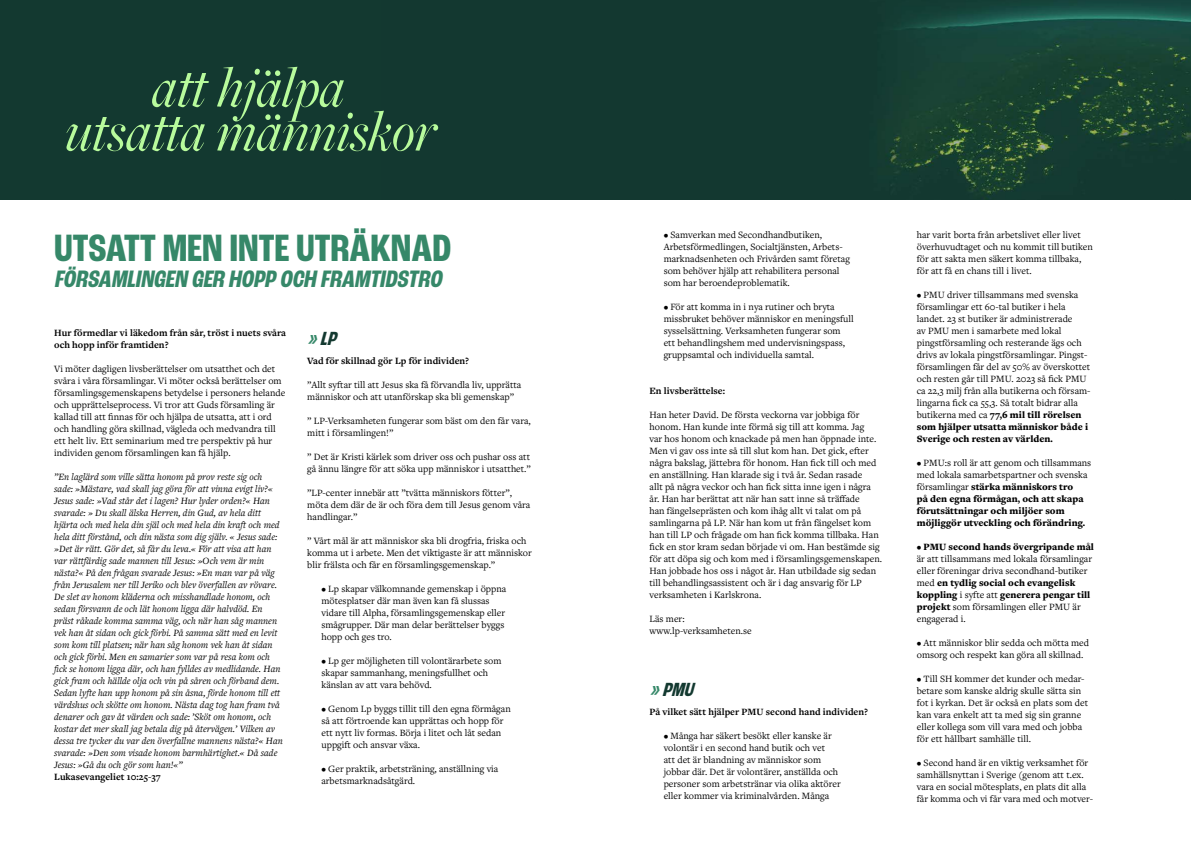
<style>
.page{position:relative;width:1191px;height:842px;background:#fff}
.page>*{position:absolute;margin:0;border:0;box-sizing:border-box;transform-origin:0 0}
.t1{font:italic 60px/44px "Freight Big Pro";color:#b8fb9c;text-align:center}
.t2{font:700 condensed 40px "Roc Grotesk";color:#368869}
.t3{font:italic 700 condensed 25px "Roc Grotesk";color:#368869}
.t4{font:italic 700 condensed 20px "Roc Grotesk";color:#133930}
.t5{font:10px/12px "Freight Text Pro";color:#000}
.t6{font:italic 10px/12px "Freight Text Pro";color:#000}
.t7{font:900 10px/12px "Freight Text Pro";color:#000}
.t8{font:700 10px/12px "Freight Text Pro";color:#000}
.s1{color:#368869}
.s2{font-weight:900}
.s3{font-weight:400}
</style>
<div class="page">
<div style="left:0;top:0;width:1191px;height:200px;background:#133930"></div>
<img style="left:890px;top:0;width:301px;height:195px">
<h1 class="t1" style="left:65px;top:64px;width:373px">att hjälpa<br>utsatta människor</h1>
<h2 class="t2" style="left:54px;top:224px;width:398px">UTSATT MEN INTE UTRÄKNAD</h2>
<h3 class="t3" style="left:54px;top:264px;width:394px">FÖRSAMLINGEN GER HOPP OCH FRAMTIDSTRO</h3>
<p class="t8" style="left:54px;top:327px;width:233px">Hur förmedlar vi läkedom från sår, tröst i nuets svåra och hopp inför framtiden?</p>
<p class="t5" style="left:54px;top:363px;width:233px">Vi möter dagligen livsberättelser om utsatthet och det svåra i våra församlingar. Vi möter också berättelser om församlingsgemenskapens betydelse i personers helande och upprättelseprocess. Vi tror att Guds församling är kallad till att finnas för och hjälpa de utsatta, att i ord och handling göra skillnad, vägleda och medvandra till ett helt liv. Ett seminarium med tre perspektiv på hur individen genom församlingen kan få hjälp.</p>
<p class="t6" style="left:54px;top:471px;width:230px">”En laglärd som ville sätta honom på prov reste sig och sade: »Mästare, vad skall jag göra för att vinna evigt liv?« Jesus sade: »Vad står det i lagen? Hur lyder orden?« Han svarade: » Du skall älska Herren, din Gud, av hela ditt hjärta och med hela din själ och med hela din kraft och med hela ditt förstånd, och din nästa som dig själv. « Jesus sade: »Det är rätt. Gör det, så får du leva.« För att visa att han var rättfärdig sade mannen till Jesus: »Och vem är min nästa?« På den frågan svarade Jesus: »En man var på väg från Jerusalem ner till Jeriko och blev överfallen av rövare.<br>De slet av honom kläderna och misshandlade honom, och sedan försvann de och lät honom ligga där halvdöd. En präst råkade komma samma väg, och när han såg mannen vek han åt sidan och gick förbi. På samma sätt med en levit som kom till platsen; när han såg honom vek han åt sidan och gick förbi. Men en samarier som var på resa kom och fick se honom ligga där, och han fylldes av medlidande. Han gick fram och hällde olja och vin på såren och förband dem.<br>Sedan lyfte han upp honom på sin åsna, förde honom till ett värdshus och skötte om honom. Nästa dag tog han fram två denarer och gav åt värden och sade: ’Sköt om honom, och kostar det mer skall jag betala dig på återvägen.’ Vilken av dessa tre tycker du var den överfallne mannens nästa?« Han svarade: »Den som visade honom barmhärtighet.« Då sade Jesus: »Gå du och gör som han!«”</p>
<p class="t8" style="left:54px;top:771px;width:108px">Lukasevangeliet 10:25-37</p>
<h3 class="t4" style="left:307px;top:326px;width:36px"><span class="s1">»</span>LP</h3>
<p class="t8" style="left:307px;top:355px;width:163px">Vad för skillnad gör Lp för individen?</p>
<p class="t5" style="left:307px;top:379px;width:216px">”Allt syftar till att Jesus ska få förvandla liv, upprätta människor och att utanförskap ska bli gemenskap”</p>
<p class="t5" style="left:307px;top:415px;width:225px">” LP-Verksamheten fungerar som bäst om den får vara, mitt i församlingen!”</p>
<p class="t5" style="left:307px;top:451px;width:225px">” Det är Kristi kärlek som driver oss och pushar oss att gå ännu längre för att söka upp människor i utsatthet.”</p>
<p class="t5" style="left:307px;top:487px;width:224px">”LP-center innebär att ”tvätta människors fötter”, möta dem där de är och föra dem till Jesus genom våra handlingar.”</p>
<p class="t5" style="left:307px;top:535px;width:226px">” Vårt mål är att människor ska bli drogfria, friska och komma ut i arbete. Men det viktigaste är att människor blir frälsta och får en församlingsgemenskap.”</p>
<p class="t5" style="left:321px;top:583px;width:186px">• Lp skapar välkomnande gemenskap i öppna mötesplatser där man även kan få slussas vidare till Alpha, församlingsgemenskap eller smågrupper. Där man delar berättelser byggs hopp och ges tro.</p>
<p class="t5" style="left:321px;top:655px;width:182px">• Lp ger möjligheten till volontärarbete som skapar sammanhang, meningsfullhet och känslan av att vara behövd.</p>
<p class="t5" style="left:321px;top:703px;width:191px">• Genom Lp byggs tillit till den egna förmågan så att förtroende kan upprättas och hopp för ett nytt liv formas. Börja i litet och låt sedan uppgift och ansvar växa.</p>
<p class="t5" style="left:321px;top:763px;width:178px">• Ger praktik, arbetsträning, anställning via arbetsmarknadsåtgärd.</p>
<p class="t5" style="left:663px;top:228px;width:188px">• Samverkan med Secondhandbutiken, Arbetsförmedlingen, Socialtjänsten, Arbets&shy;marknadsenheten och Frivården samt företag som behöver hjälp att rehabilitera personal som har beroendeproblematik.</p>
<p class="t5" style="left:663px;top:300px;width:191px">• För att komma in i nya rutiner och bryta missbruket behöver människor en meningsfull sysselsättning. Verksamheten fungerar som ett behandlingshem med undervisningspass, gruppsamtal och individuella samtal.</p>
<p class="t8" style="left:649px;top:384px;width:77px">En livsberättelse:</p>
<p class="t5" style="left:649px;top:408px;width:234px">Han heter David. De första veckorna var jobbiga för honom. Han kunde inte förmå sig till att komma. Jag<br>var hos honom och knackade på men han öppnade inte.<br>Men vi gav oss inte så till slut kom han. Det gick, efter några bakslag, jättebra för honom. Han fick till och med en anställning. Han klarade sig i två år. Sedan rasade<br>allt på några veckor och han fick sitta inne igen i några år. Han har berättat att när han satt inne så träffade<br>han fängelseprästen och kom ihåg allt vi talat om på samlingarna på LP. När han kom ut från fängelset kom han till LP och frågade om han fick komma tillbaka. Han fick en stor kram sedan började vi om. Han bestämde sig för att döpa sig och kom med i församlingsgemenskapen.<br>Han jobbade hos oss i något år. Han utbildade sig sedan till behandlingsassistent och är i dag ansvarig för LP verksamheten i Karlskrona.</p>
<p class="t5" style="left:649px;top:612px;width:104px">Läs mer: www.lp-verksamheten.se</p>
<h3 class="t4" style="left:649px;top:678px;width:51px"><span class="s1">»</span>PMU</h3>
<p class="t8" style="left:649px;top:706px;width:220px">På vilket sätt hjälper PMU second hand individen?</p>
<p class="t5" style="left:663px;top:730px;width:178px">• Många har säkert besökt eller kanske är volontär i en second hand butik och vet<br>att det är blandning av människor som jobbar där. Det är volontärer, anställda och personer som arbetstränar via olika aktörer eller kommer via kriminalvården. Många</p>
<p class="t5" style="left:916px;top:228px;width:178px">har varit borta från arbetslivet eller livet överhuvudtaget och nu kommit till butiken för att sakta men säkert komma tillbaka, för att få en chans till i livet.</p>
<p class="t5" style="left:916px;top:288px;width:175px">• PMU driver tillsammans med svenska församlingar ett 60-tal butiker i hela landet. 23 st butiker är administrerade<br>av PMU men i samarbete med lokal pingstförsamling och resterande ägs och drivs av lokala pingstförsamlingar. Pingst&shy;församlingen får del av 50% av överskottet och resten går till PMU. 2023 så fick PMU ca 22,3 milj från alla butikerna och försam&shy;lingarna fick ca 55,3. Så totalt bidrar alla butikerna med ca <span class="s2">77,6 mil till rörelsen som hjälper utsatta människor både i Sverige och resten av världen.</span></p>
<p class="t7" style="left:916px;top:457px;width:176px"><span class="s3">• PMU:s roll är att genom och tillsammans med lokala samarbetspartner och svenska församlingar</span> stärka människors tro<br>på den egna förmågan, och att skapa förutsättningar och miljöer som möjliggör utveckling och förändring.</p>
<p class="t5" style="left:916px;top:540px;width:179px">• <span class="s2">PMU second hands övergripande mål </span>är att tillsammans med lokala församlingar eller föreningar driva secondhand-butiker med <span class="s2">en tydlig social och evangelisk koppling</span> i syfte att <span class="s2">generera pengar till projekt</span> som församlingen eller PMU är engagerad i.</p>
<p class="t5" style="left:916px;top:636px;width:174px">• Att människor blir sedda och mötta med omsorg och respekt kan göra all skillnad.</p>
<p class="t5" style="left:916px;top:672px;width:173px">• Till SH kommer det kunder och medar&shy;betare som kanske aldrig skulle sätta sin fot i kyrkan. Det är också en plats som det kan vara enkelt att ta med sig sin granne eller kollega som vill vara med och jobba för ett hållbart samhälle till.</p>
<p class="t5" style="left:916px;top:756px;width:178px">• Second hand är en viktig verksamhet för samhällsnyttan i Sverige (genom att t.ex. vara en social mötesplats, en plats dit alla får komma och vi får vara med och motver-</p>
</div>
